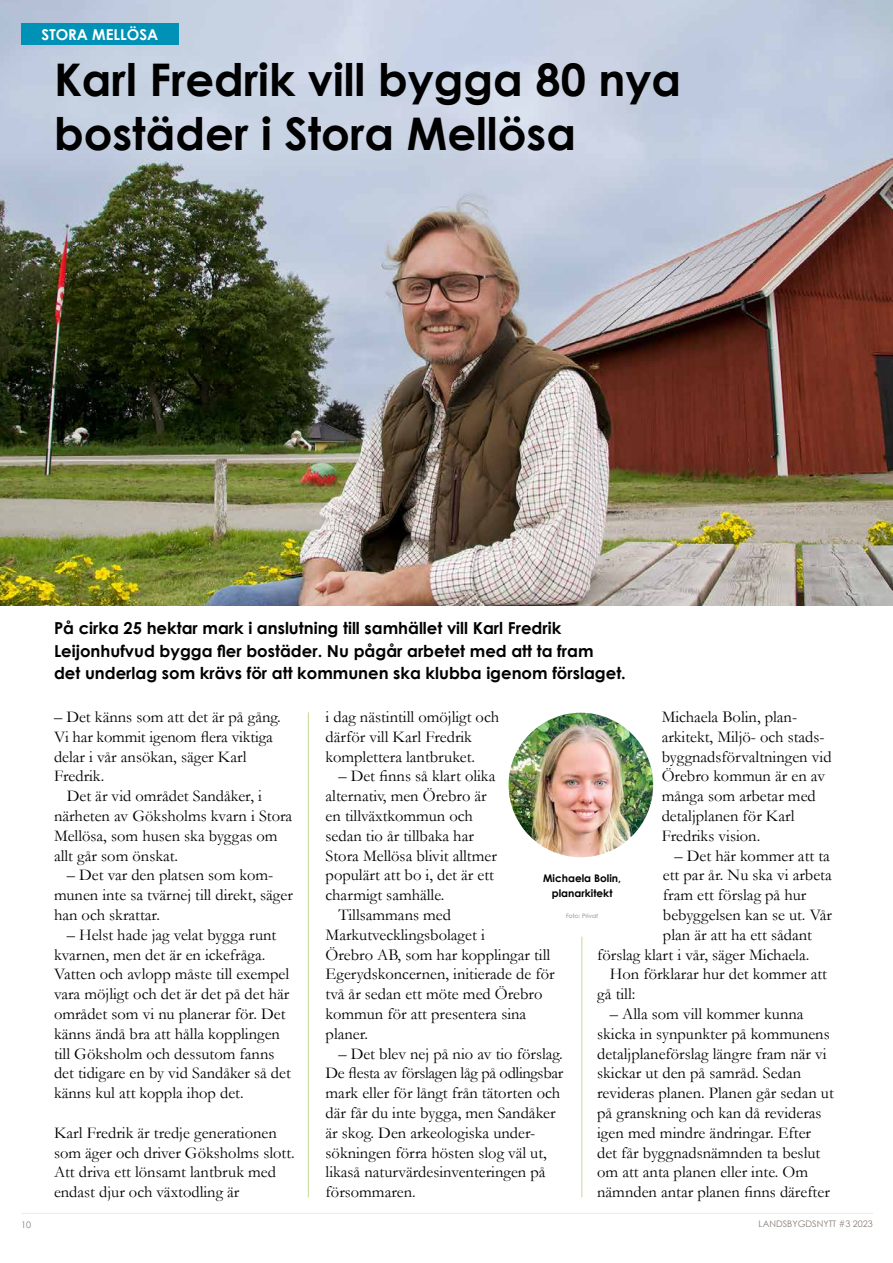
<style>
.page{position:relative;width:893px;height:1263px;background:#fff}
.page>*{position:absolute;margin:0;border:0;box-sizing:border-box;transform-origin:0 0}
.t1{font:700 45px/54px "Century Gothic";color:#000}
.t2{font:16.5px/19.8px "Garamond";color:#000}
.t3{font:700 16.5px "Century Gothic";color:#000}
.t4{font:700 15px "Century Gothic";color:#fff}
.t5{font:700 10.5px/15px "Century Gothic";color:#000;text-align:center}
.t6{font:9px "Century Gothic";color:#887c77}
.t7{font:6px "Century Gothic";color:#887c77}
</style>
<div class="page">
<hr style="left:21px;top:1213px;width:852px;height:1px;background:#eceae6">
<hr style="left:308px;top:712px;width:1px;height:485px;background:#c1da98">
<hr style="left:581px;top:936px;width:1px;height:261px;background:#c1da98">
<img style="left:0;top:0;width:893px;height:606px">
<div style="left:21px;top:23px;width:158px;height:22px;background:#0092b6"></div>
<img style="left:509px;top:713px;width:144px;height:144px;border-radius:72px">
<p class="t4" style="left:42px;top:25px;width:118px">STORA MELLÖSA</p>
<p class="t1" style="left:54px;top:52px;width:629px">Karl Fredrik vill bygga 80 nya bostäder i Stora Mellösa</p>
<p class="t3" style="left:54px;top:618px;width:509px">På cirka 25 hektar mark i anslutning till samhället vill Karl Fredrik</p>
<p class="t3" style="left:54px;top:640px;width:541px">Leijonhufvud bygga fler bostäder. Nu pågår arbetet med att ta fram</p>
<p class="t3" style="left:54px;top:663px;width:573px">det underlag som krävs för att kommunen ska klubba igenom förslaget.</p>
<p class="t2" style="left:54px;top:707px;width:228px">– Det känns som att det är på gång.</p>
<p class="t2" style="left:54px;top:726px;width:220px">Vi har kommit igenom flera viktiga</p>
<p class="t2" style="left:54px;top:746px;width:194px">delar i vår ansökan, säger Karl<br>Fredrik.</p>
<p class="t2" style="left:54px;top:786px;width:240px;text-indent:13px">Det är vid området Sandåker, i närheten av Göksholms kvarn i Stora<br>Mellösa, som husen ska byggas om allt går som önskat.</p>
<p class="t2" style="left:67px;top:865px;width:208px">– Det var den platsen som kom-</p>
<p class="t2" style="left:54px;top:885px;width:240px">munen inte sa tvärnej till direkt, säger</p>
<p class="t2" style="left:54px;top:905px;width:108px">han och skrattar.</p>
<p class="t2" style="left:54px;top:924px;width:238px;text-indent:13px">– Helst hade jag velat bygga runt kvarnen, men det är en ickefråga.<br>Vatten och avlopp måste till exempel vara möjligt och det är det på det här området som vi nu planerar för. Det känns ändå bra att hålla kopplingen till Göksholm och dessutom fanns det tidigare en by vid Sandåker så det känns kul att koppla ihop det.</p>
<p class="t2" style="left:54px;top:1122px;width:224px">Karl Fredrik är tredje generationen</p>
<p class="t2" style="left:54px;top:1142px;width:242px">som äger och driver Göksholms slott.<br>Att driva ett lönsamt lantbruk med</p>
<p class="t2" style="left:54px;top:1182px;width:187px">endast djur och växtodling är</p>
<p class="t2" style="left:326px;top:707px;width:175px">i dag nästintill omöjligt och</p>
<p class="t2" style="left:326px;top:726px;width:151px">därför vill Karl Fredrik komplettera lantbruket.</p>
<p class="t2" style="left:326px;top:766px;width:173px;text-indent:13px">– Det finns så klart olika alternativ, men Örebro är en tillväxtkommun och sedan tio år tillbaka har<br>Stora Mellösa blivit alltmer populärt att bo i, det är ett charmigt samhälle.</p>
<p class="t2" style="left:326px;top:905px;width:231px;text-indent:13px">Tillsammans med<br>Markutvecklingsbolaget i<br>Örebro AB, som har kopplingar till<br>Egerydskoncernen, initierade de för två år sedan ett möte med Örebro kommun för att presentera sina planer.</p>
<p class="t2" style="left:326px;top:1043px;width:239px;text-indent:13px">– Det blev nej på nio av tio förslag.<br>De flesta av förslagen låg på odlingsbar mark eller för långt från tätorten och där får du inte bygga, men Sandåker är skog. Den arkeologiska under&shy;sökningen förra hösten slog väl ut, likaså naturvärdesinventeringen på försommaren.</p>
<p class="t2" style="left:662px;top:707px;width:171px">Michaela Bolin, plan&shy;arkitekt, Miljö- och stads&shy;byggnadsförvaltningen vid</p>
<p class="t2" style="left:662px;top:766px;width:165px">Örebro kommun är en av</p>
<p class="t2" style="left:662px;top:786px;width:156px">många som arbetar med</p>
<p class="t2" style="left:662px;top:806px;width:134px">detaljplanen för Karl</p>
<p class="t2" style="left:662px;top:825px;width:100px">Fredriks vision.</p>
<p class="t2" style="left:663px;top:845px;width:171px;text-indent:12px">– Det här kommer att ta ett par år. Nu ska vi arbeta fram ett förslag på hur bebyggelsen kan se ut. Vår plan är att ha ett sådant</p>
<p class="t2" style="left:597px;top:944px;width:214px">förslag klart i vår, säger Michaela.</p>
<p class="t2" style="left:610px;top:964px;width:219px">Hon förklarar hur det kommer att</p>
<p class="t2" style="left:597px;top:984px;width:40px">gå till:</p>
<p class="t2" style="left:597px;top:1004px;width:234px;text-indent:13px">– Alla som vill kommer kunna skicka in synpunkter på kommunens</p>
<p class="t2" style="left:597px;top:1043px;width:231px">detaljplaneförslag längre fram när vi</p>
<p class="t2" style="left:597px;top:1063px;width:238px">skickar ut den på samråd. Sedan revideras planen. Planen går sedan ut på granskning och kan då revideras igen med mindre ändringar. Efter det får byggnadsnämnden ta beslut om att anta planen eller inte. Om</p>
<p class="t2" style="left:597px;top:1182px;width:234px">nämnden antar planen finns därefter</p>
<p class="t5" style="left:543px;top:870px;width:80px">Michaela Bolin, planarkitekt</p>
<p class="t7" style="left:566px;top:912px;width:34px">Foto: Privat</p>
<p class="t6" style="left:21px;top:1219px;width:11px">10</p>
<p class="t6" style="left:759px;top:1218px;width:116px">LANDSBYGDSNYTT #3 2023</p>
</div>
